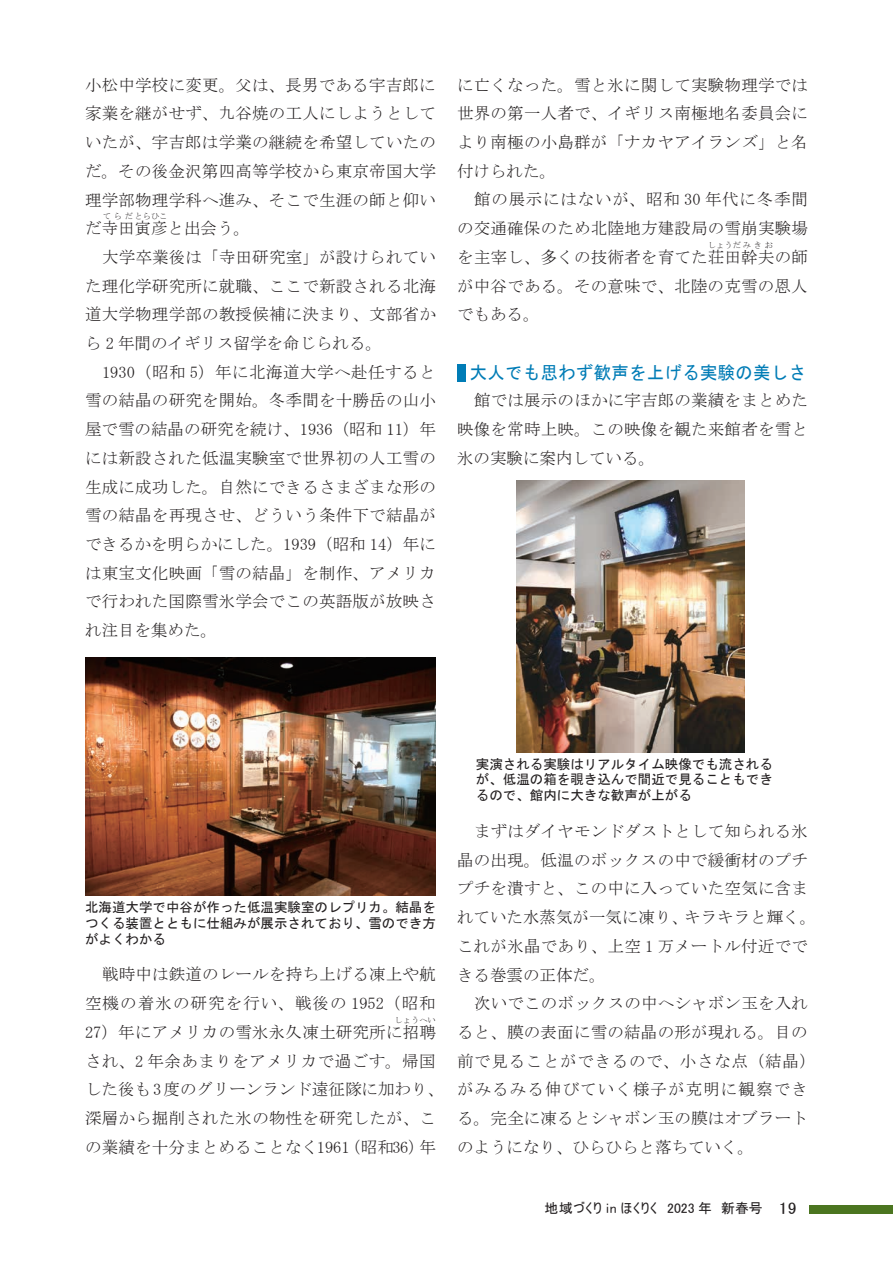
<style>
.page{position:relative;width:893px;height:1263px;background:#fff}
.page>*{position:absolute;margin:0;border:0;box-sizing:border-box;transform-origin:0 0}
.t1{font:18px "MS Gothic";letter-spacing:.025em;color:#007cb6;scale:.96 1}
.t2{font:16.5px/28.7px "MS Mincho";letter-spacing:.015em;color:#231f20;text-align:justify}
.t3{font:13.8px "MS UI Gothic";letter-spacing:.05em;color:#231f20}
.t4{font:13.5px/15.9px "MS Gothic";color:#231f20;text-align:justify}
.t5{font:8.25px "MS Mincho";letter-spacing:.085em;color:#231f20}
.t6{font:8.25px "MS Mincho";letter-spacing:.105em;color:#231f20}
.t7{font:8.25px "MS Mincho";letter-spacing:.005em;color:#231f20}
.s1{font-family:"MS Gothic";font-size:14.85px}
</style>
<div class="page">
<div style="left:809px;top:1205px;width:84px;height:9px;background:#4b7520"></div>
<div style="left:457px;top:365px;width:9px;height:17px;background:#007cb6"></div>
<img style="left:516px;top:480px;width:228px;height:273px">
<img style="left:85px;top:657px;width:351px;height:238px">
<p class="t2" style="left:85px;top:70px;width:352px">小松中学校に変更。父は、長男である宇吉郎に家業を継がせず、九谷焼の工人にしようとしていたが、宇吉郎は学業の継続を希望していたのだ。その後金沢第四高等学校から東京帝国大学理学部物理学科へ進み、そこで生涯の師と仰いだ寺田寅彦と出会う。</p>
<p class="t5" style="left:103px;top:212px;width:66px">てらだとらひこ</p>
<p class="t2" style="left:85px;top:243px;width:352px;text-indent:17px">大学卒業後は「寺田研究室」が設けられていた理化学研究所に就職、ここで新設される北海道大学物理学部の教授候補に決まり、文部省から 2 年間のイギリス留学を命じられる。</p>
<p class="t2" style="left:85px;top:357px;width:352px;text-indent:17px">1930（昭和 5）年に北海道大学へ赴任すると雪の結晶の研究を開始。冬季間を十勝岳の山小屋で雪の結晶の研究を続け、1936（昭和 11）年には新設された低温実験室で世界初の人工雪の生成に成功した。自然にできるさまざまな形の雪の結晶を再現させ、どういう条件下で結晶ができるかを明らかにした。1939（昭和 14）年には東宝文化映画「雪の結晶」を制作、アメリカで行われた国際雪氷学会でこの英語版が放映され注目を集めた。</p>
<p class="t2" style="left:457px;top:70px;width:352px">に亡くなった。雪と氷に関して実験物理学では世界の第一人者で、イギリス南極地名委員会により南極の小島群が「ナカヤアイランズ」と名付けられた。</p>
<p class="t2" style="left:457px;top:185px;width:352px;text-indent:17px">館の展示にはないが、昭和 30 年代に冬季間の交通確保のため北陸地方建設局の雪崩実験場を主宰し、多くの技術者を育てた荘田幹夫の師</p>
<p class="t6" style="left:708px;top:240px;width:67px">しょうだみきお</p>
<p class="t2" style="left:457px;top:271px;width:352px">が中谷である。その意味で、北陸の克雪の恩人でもある。</p>
<p class="t1" style="left:470px;top:364px;width:352px">大人でも思わず歓声を上げる実験の美しさ</p>
<p class="t2" style="left:457px;top:386px;width:352px;text-indent:17px">館では展示のほかに宇吉郎の業績をまとめた映像を常時上映。この映像を観た来館者を雪と氷の実験に案内している。</p>
<p class="t4" style="left:85px;top:899px;width:352px">北海道大学で中谷が作った低温実験室のレプリカ。結晶をつくる装置とともに仕組みが展示されており、雪のでき方がよくわかる</p>
<p class="t2" style="left:85px;top:960px;width:352px;text-indent:17px">戦時中は鉄道のレールを持ち上げる凍上や航空機の着氷の研究を行い、戦後の 1952（昭和27）年にアメリカの雪氷永久凍土研究所に招聘</p>
<p class="t7" style="left:395px;top:1015px;width:43px">しょうへい</p>
<p class="t2" style="left:85px;top:1046px;width:361px;text-align:left">され、2 年余あまりをアメリカで過ごす。帰国した後も 3度のグリーンランド遠征隊に加わり、深層から掘削された氷の物性を研究したが、この業績を十分まとめることなく1961（昭和36）年</p>
<p class="t4" style="left:476px;top:756px;width:298px">実演される実験はリアルタイム映像でも流されるが、低温の箱を覗き込んで間近で見ることもできるので、館内に大きな歓声が上がる</p>
<p class="t2" style="left:457px;top:817px;width:361px;text-align:left;text-indent:17px">まずはダイヤモンドダストとして知られる氷晶の出現。低温のボックスの中で緩衝材のプチプチを潰すと、この中に入っていた空気に含まれていた水蒸気が一気に凍り、キラキラと輝く。これが氷晶であり、上空 1 万メートル付近でできる巻雲の正体だ。</p>
<p class="t2" style="left:457px;top:989px;width:360px;text-align:left;text-indent:17px">次いでこのボックスの中へシャボン玉を入れると、膜の表面に雪の結晶の形が現れる。目の前で見ることができるので、小さな点（結晶）がみるみる伸びていく様子が克明に観察できる。完全に凍るとシャボン玉の膜はオブラートのようになり、ひらひらと落ちていく。</p>
<p class="t3" style="left:545px;top:1201px;width:254px">地域づくり in ほくりく　2023 年　新春号 <span class="s1">19</span></p>
</div>
